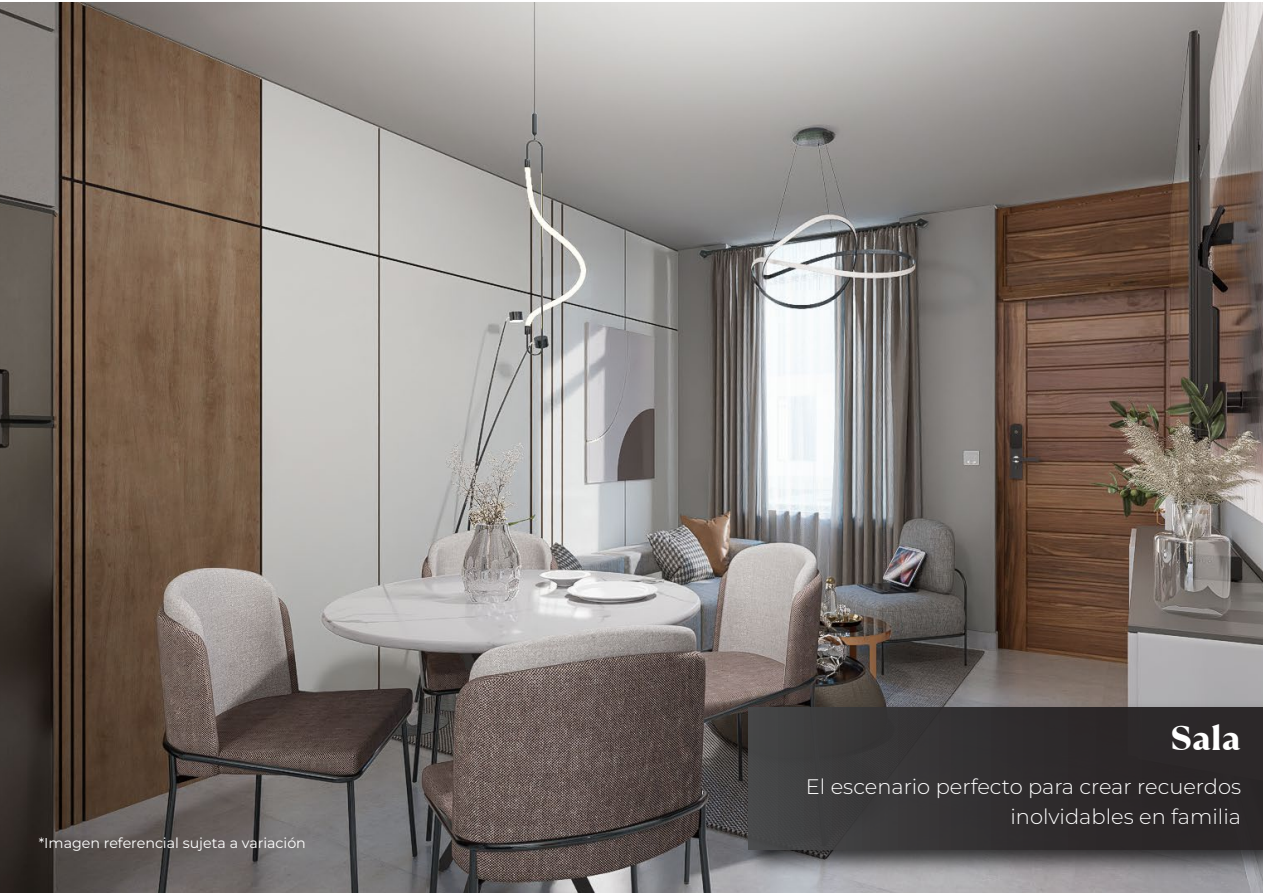
<style>
.page{position:relative;width:1263px;height:893px;background:#fff}
.page>*{position:absolute;margin:0;border:0;box-sizing:border-box;transform-origin:0 0}
.t1{font:800 34.5px "TT Ramillas Trl";color:#fff}
.t2{font:100 21px/30px "Montserrat";color:#fff;text-align:right}
.t3{font:100 14.25px "Montserrat";color:#fff}
</style>
<div class="page">
<img style="left:0;top:3px;width:1263px;height:890px">
<img style="left:737px;top:696px;width:526px;height:186px">
<div style="left:749px;top:708px;width:514px;height:141px;background:linear-gradient(to right,#404041,#262122)"></div>
<p class="t3" style="left:39px;top:833px;width:269px">*Imagen referencial sujeta a variación</p>
<h1 class="t1" style="left:1170px;top:717px;width:71px">Sala</h1>
<p class="t2" style="left:806px;top:771px;width:437px">El escenario perfecto para crear recuerdos inolvidables en familia</p>
</div>
